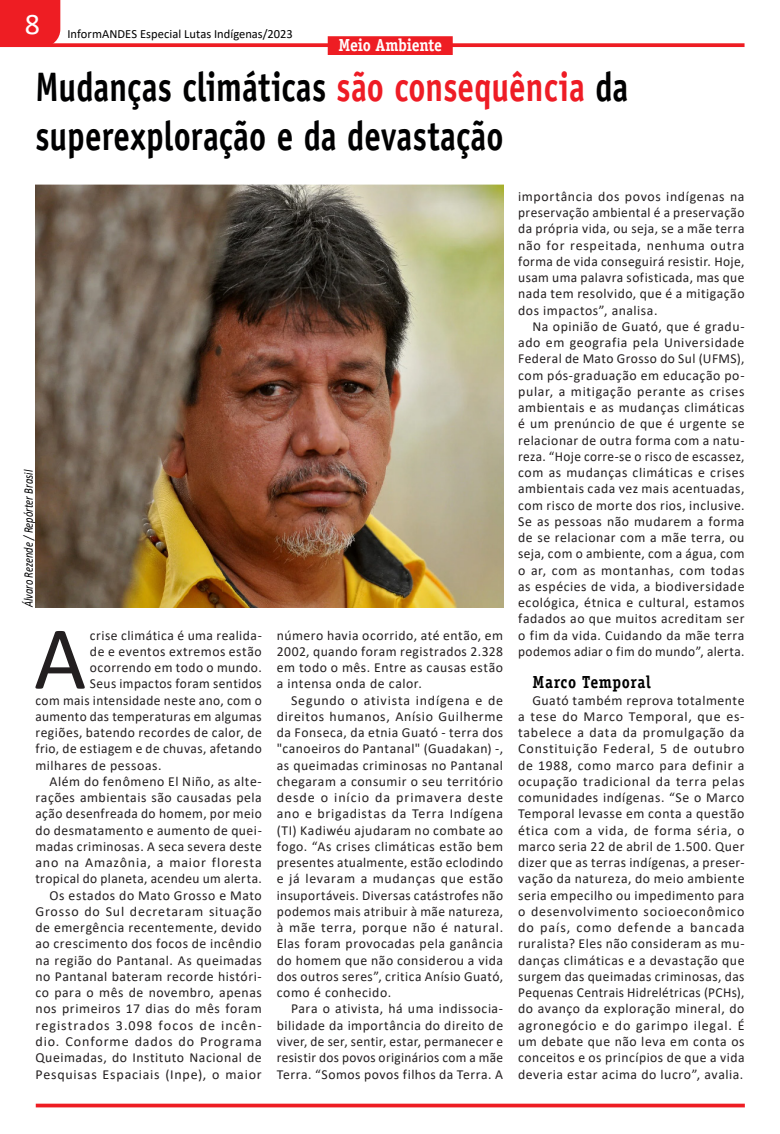
<style>
.page{position:relative;width:780px;height:1134px;background:#fff}
.page>*{position:absolute;margin:0;border:0;box-sizing:border-box;transform-origin:0 0}
.MATERIA{font:90.5px "Calibri";color:#231f20}
.TITULO_36{font:700 41.25px/49.5px "Officina Sans Std";letter-spacing:.005em;color:#000001;scale:.8 1}
.t1{font:30px "Calibri";color:#fff}
.MATERIA-2{font:700 17.5px "Officina Serif Std";letter-spacing:.04em;color:#000001;scale:.9 1}
.EDITORIA{font:700 17.5px "Officina Serif Std";letter-spacing:-.015em;color:#fff;scale:.9 1}
.MATERIA-3{font:13.75px/16.2px "Calibri";letter-spacing:.035em;color:#231f20;text-align:justify}
.TITULO_36-2{font:italic 13.12px "Calibri";letter-spacing:-.005em;color:#000002;scale:.8 1}
.t2{font:12.5px "Calibri";color:#000001}
.s1{color:#ee1c25}
</style>
<div class="page">
<svg style="left:60px;top:43px;width:684px;height:4px;background:#ee2d32"></svg>
<div style="left:0;top:0;width:60px;height:47px;background:#ee1d23"></div>
<div style="left:328px;top:36px;width:124px;height:19px;background:#ee1d23"></div>
<hr style="left:36px;top:1104px;width:708px;height:3px;background:#ee1d23">
<img style="left:35px;top:185px;width:468px;height:422px">
<p class="t1" style="left:25px;top:4px;width:17px">8</p>
<p class="t2" style="left:67px;top:25px;width:227px">InformANDES Especial Lutas Indígenas/2023</p>
<p class="EDITORIA" style="left:338px;top:35px;width:117px">Meio Ambiente</p>
<p class="TITULO_36" style="left:35px;top:61px;width:742px">Mudanças climáticas <span class="s1">são consequência</span> da superexploração e da devastação</p>
<p class="TITULO_36-2" style="left:19px;top:607px;width:173px;rotate:-90deg">Álvaro Rezende / Repórter Brasil</p>
<p class="MATERIA" style="left:34px;top:596px;width:54px">A</p>
<p class="MATERIA-3" style="left:90px;top:627px;width:173px">crise climática é uma realida-</p>
<p class="MATERIA-3" style="left:90px;top:643px;width:173px">de e eventos extremos estão</p>
<p class="MATERIA-3" style="left:90px;top:659px;width:173px">ocorrendo em todo o mundo.</p>
<p class="MATERIA-3" style="left:90px;top:675px;width:173px">Seus impactos foram sentidos</p>
<p class="MATERIA-3" style="left:35px;top:692px;width:228px">com mais intensidade neste ano, com o</p>
<p class="MATERIA-3" style="left:35px;top:708px;width:228px">aumento das temperaturas em algumas</p>
<p class="MATERIA-3" style="left:35px;top:724px;width:228px">regiões, batendo recordes de calor, de</p>
<p class="MATERIA-3" style="left:35px;top:740px;width:228px">frio, de estiagem e de chuvas, afetando</p>
<p class="MATERIA-3" style="left:35px;top:757px;width:128px">milhares de pessoas.</p>
<p class="MATERIA-3" style="left:35px;top:773px;width:228px;text-indent:14px">Além do fenômeno El Niño, as alte&shy;rações ambientais são causadas pela ação desenfreada do homem, por meio do desmatamento e aumento de quei&shy;madas criminosas. A seca severa deste ano na Amazônia, a maior floresta tropical do planeta, acendeu um alerta.</p>
<p class="MATERIA-3" style="left:35px;top:887px;width:228px;text-indent:14px">Os estados do Mato Grosso e Mato Grosso do Sul decretaram situação de emergência recentemente, devido ao crescimento dos focos de incêndio na região do Pantanal. As queimadas no Pantanal bateram recorde históri&shy;co para o mês de novembro, apenas nos primeiros 17 dias do mês foram registrados 3.098 focos de incên&shy;dio. Conforme dados do Programa Queimadas, do Instituto Nacional de Pesquisas Espaciais (Inpe), o maior</p>
<p class="MATERIA-3" style="left:277px;top:627px;width:228px">número havia ocorrido, até então, em 2002, quando foram registrados 2.328 em todo o mês. Entre as causas estão a intensa onda de calor.</p>
<p class="MATERIA-3" style="left:277px;top:692px;width:228px;text-indent:14px">Segundo o ativista indígena e de direitos humanos, Anísio Guilherme da Fonseca, da etnia Guató - terra dos "canoeiros do Pantanal" (Guadakan) -, as queimadas criminosas no Pantanal chegaram a consumir o seu território desde o início da primavera deste ano e brigadistas da Terra Indígena (TI) Kadiwéu ajudaram no combate ao fogo. “As crises climáticas estão bem presentes atualmente, estão eclodindo e já levaram a mudanças que estão insuportáveis. Diversas catástrofes não podemos mais atribuir à mãe natureza, à mãe terra, porque não é natural.<br>Elas foram provocadas pela ganância do homem que não considerou a vida dos outros seres”, critica Anísio Guató, como é conhecido.</p>
<p class="MATERIA-3" style="left:277px;top:1000px;width:228px;text-indent:14px">Para o ativista, há uma indissocia&shy;bilidade da importância do direito de viver, de ser, sentir, estar, permanecer e resistir dos povos originários com a mãe Terra. “Somos povos filhos da Terra. A</p>
<p class="MATERIA-3" style="left:518px;top:188px;width:228px">importância dos povos indígenas na preservação ambiental é a preservação da própria vida, ou seja, se a mãe terra não for respeitada, nenhuma outra forma de vida conseguirá resistir. Hoje, usam uma palavra sofisticada, mas que nada tem resolvido, que é a mitigação dos impactos”, analisa.</p>
<p class="MATERIA-3" style="left:518px;top:318px;width:228px;text-indent:14px">Na opinião de Guató, que é gradu&shy;ado em geografia pela Universidade Federal de Mato Grosso do Sul (UFMS), com pós-graduação em educação po&shy;pular, a mitigação perante as crises ambientais e as mudanças climáticas é um prenúncio de que é urgente se relacionar de outra forma com a natu&shy;reza. “Hoje corre-se o risco de escassez, com as mudanças climáticas e crises ambientais cada vez mais acentuadas, com risco de morte dos rios, inclusive.<br>Se as pessoas não mudarem a forma de se relacionar com a mãe terra, ou seja, com o ambiente, com a água, com o ar, com as montanhas, com todas as espécies de vida, a biodiversidade ecológica, étnica e cultural, estamos fadados ao que muitos acreditam ser o fim da vida. Cuidando da mãe terra podemos adiar o fim do mundo”, alerta.</p>
<p class="MATERIA-2" style="left:532px;top:671px;width:133px">Marco Temporal</p>
<p class="MATERIA-3" style="left:518px;top:692px;width:228px;text-indent:14px">Guató também reprova totalmente a tese do Marco Temporal, que es&shy;tabelece a data da promulgação da Constituição Federal, 5 de outubro de 1988, como marco para definir a ocupação tradicional da terra pelas comunidades indígenas. “Se o Marco Temporal levasse em conta a questão ética com a vida, de forma séria, o marco seria 22 de abril de 1.500. Quer dizer que as terras indígenas, a preser&shy;vação da natureza, do meio ambiente seria empecilho ou impedimento para o desenvolvimento socioeconômico do país, como defende a bancada ruralista? Eles não consideram as mu&shy;danças climáticas e a devastação que surgem das queimadas criminosas, das Pequenas Centrais Hidrelétricas (PCHs), do avanço da exploração mineral, do agronegócio e do garimpo ilegal. É um debate que não leva em conta os conceitos e os princípios de que a vida deveria estar acima do lucro”, avalia.</p>
</div>
